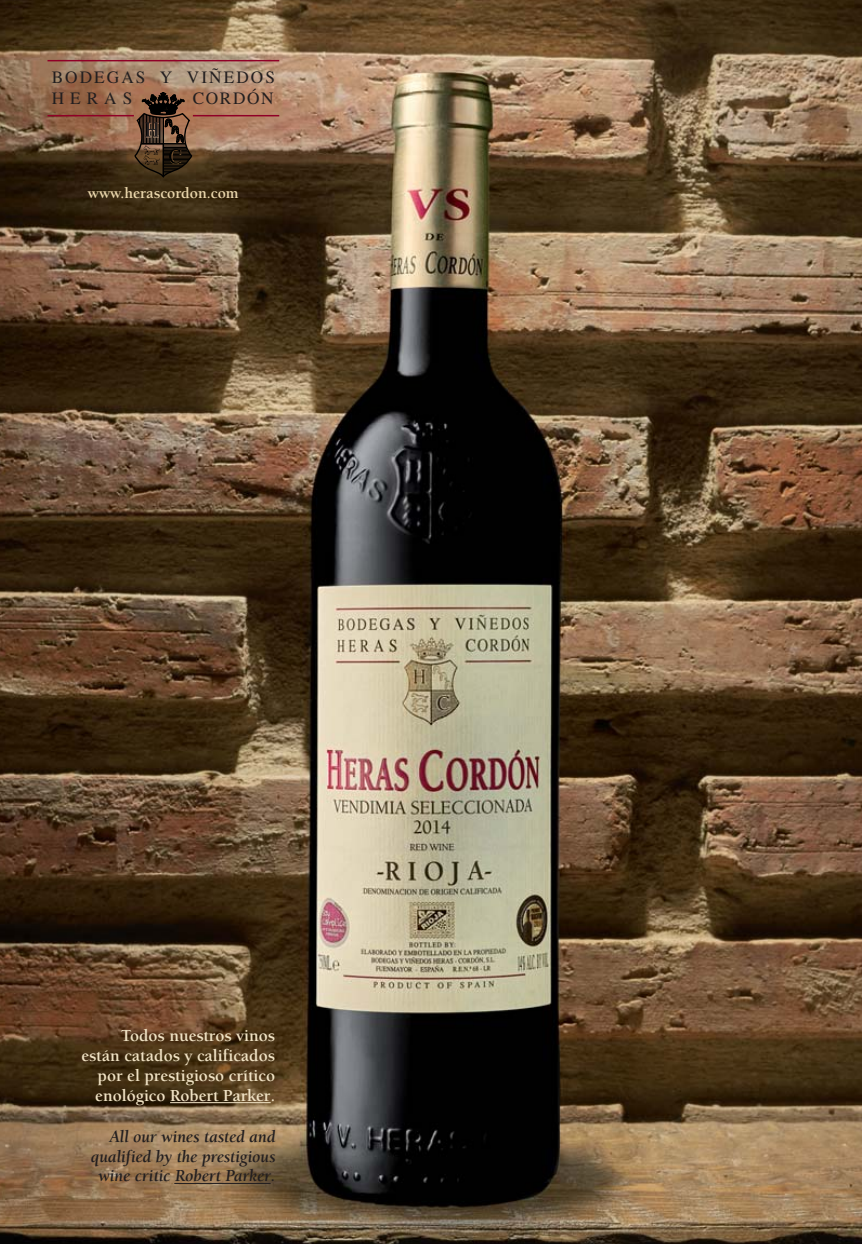
<style>
.page{position:relative;width:862px;height:1244px;background:#fff}
.page>*{position:absolute;margin:0;border:0;box-sizing:border-box;transform-origin:0 0}
.t1{font:17.32px/21.2px "Times";letter-spacing:.12em;color:#231f20}
.t2{font:700 16.43px/19.8px "Berkeley Old Style Itc T";color:#f1e3c5;text-align:right}
.t3{font:italic 700 16.43px/19.8px "Berkeley Old Style Itc T";color:#231f20;text-align:right}
.t4{font:700 15.08px "Berkeley Old Style Itc T";color:#ecd8ad}
</style>
<div class="page">
<img style="left:0;top:0;width:861px;height:1244px">
<svg style="left:134px;top:92px;width:59px;height:87px;background:#563d2a"></svg>
<hr style="left:47px;top:60px;width:232px;height:1px;background:#900027">
<hr style="left:47px;top:115px;width:87px;height:1px;background:#900027">
<hr style="left:193px;top:115px;width:86px;height:1px;background:#900027">
<hr style="left:170px;top:1102px;width:100px;height:1px;background:#f1e3c5">
<hr style="left:174px;top:1183px;width:96px;height:1px;background:#231f20">
<p class="t1" style="left:52px;top:68px;width:225px">BODEGAS Y VIÑEDOS<br>HERAS</p>
<p class="t1" style="left:193px;top:89px;width:82px">CORDÓN</p>
<p class="t4" style="left:88px;top:187px;width:152px">www.herascordon.com</p>
<p class="t2" style="left:81px;top:1027px;width:195px">Todos nuestros vinos están catados y calificados por el prestigioso crítico enológico Robert Parker.</p>
<p class="t3" style="left:90px;top:1128px;width:186px">All our wines tasted and qualified by the prestigious wine critic Robert Parker.</p>
</div>
